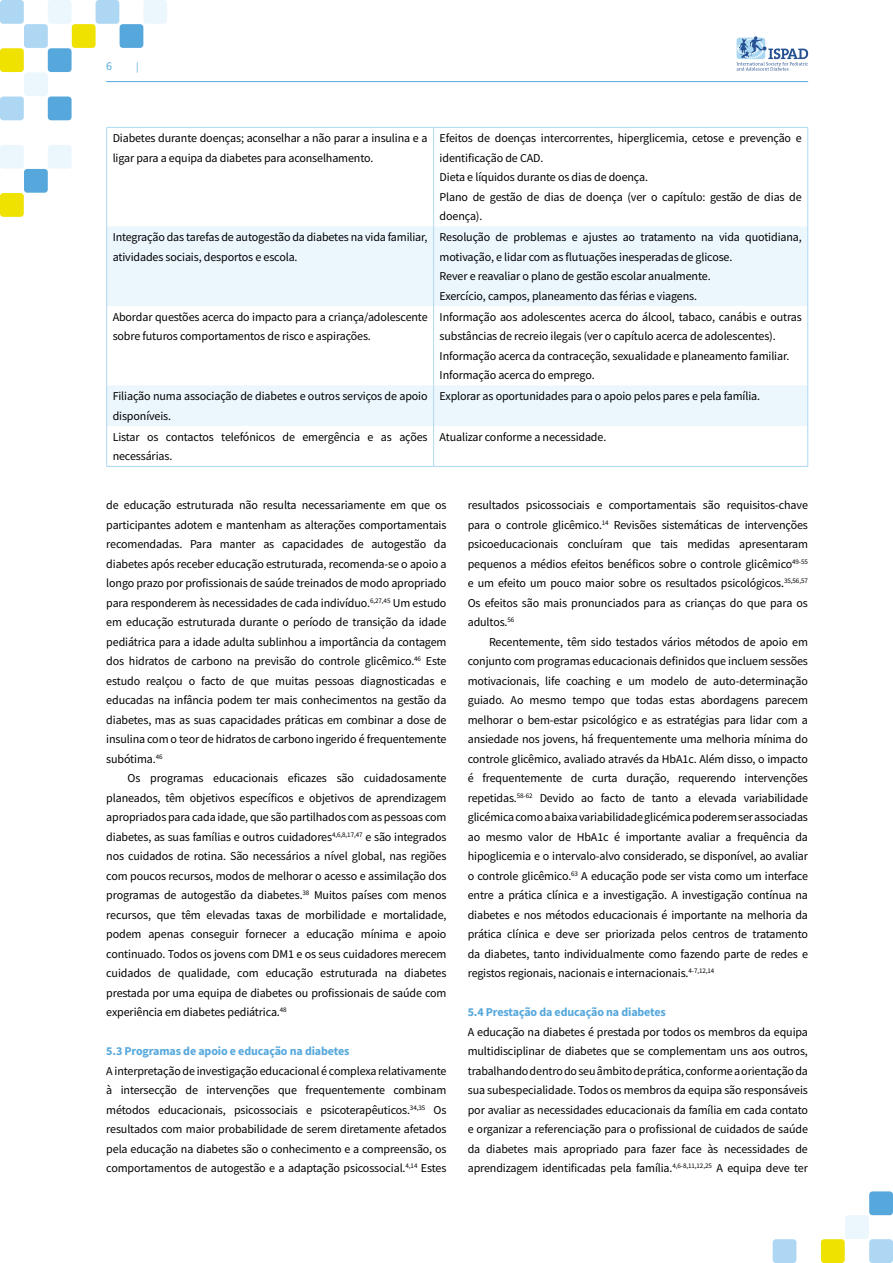
<style>
.page{position:relative;width:893px;height:1263px;background:#fff}
.page>*{position:absolute;margin:0;border:0;box-sizing:border-box;transform-origin:0 0}
.t1{font:12px/19.5px "Source Sans Pro";letter-spacing:-.01em;color:#000}
.t2{font:700 12px "Source Sans Pro";letter-spacing:-.01em;color:#55a8dc}
.t3{font:12px "Source Sans Pro";color:#55a8dc}
.t4{font:10.5px "Source Sans Pro";color:#55a8dc}
</style>
<div class="page">
<div style="left:48px;top:0;width:24px;height:24px;background:#ecf6fd;border-radius:3px"></div>
<div style="left:48px;top:48px;width:24px;height:24px;background:#56a8dc;border-radius:3px"></div>
<div style="left:48px;top:97px;width:24px;height:23px;background:#56a8dc;border-radius:3px"></div>
<div style="left:48px;top:145px;width:24px;height:24px;background:#ecf6fd;border-radius:3px"></div>
<div style="left:0;top:0;width:24px;height:24px;background:#add7f3;border-radius:3px"></div>
<div style="left:0;top:48px;width:24px;height:24px;background:#efe100;border-radius:3px"></div>
<div style="left:0;top:97px;width:24px;height:23px;background:#add7f3;border-radius:3px"></div>
<div style="left:0;top:145px;width:24px;height:24px;background:#ecf6fd;border-radius:3px"></div>
<div style="left:0;top:193px;width:24px;height:24px;background:#efe100;border-radius:3px"></div>
<div style="left:24px;top:24px;width:24px;height:24px;background:#add7f3;border-radius:3px"></div>
<div style="left:24px;top:72px;width:24px;height:24px;background:#ecf6fd;border-radius:3px"></div>
<div style="left:24px;top:169px;width:24px;height:24px;background:#56a8dc;border-radius:3px"></div>
<div style="left:96px;top:0;width:23px;height:24px;background:#add7f3;border-radius:3px"></div>
<div style="left:120px;top:24px;width:23px;height:24px;background:#56a8dc;border-radius:3px"></div>
<div style="left:143px;top:0;width:24px;height:24px;background:#ecf6fd;border-radius:3px"></div>
<div style="left:72px;top:24px;width:24px;height:24px;background:#efe100;border-radius:3px"></div>
<div style="left:869px;top:1191px;width:24px;height:24px;background:#56a8dc;border-radius:3px"></div>
<div style="left:773px;top:1239px;width:23px;height:24px;background:#add7f3;border-radius:3px"></div>
<div style="left:821px;top:1239px;width:24px;height:24px;background:#efe100;border-radius:3px"></div>
<div style="left:869px;top:1239px;width:24px;height:24px;background:#add7f3;border-radius:3px"></div>
<div style="left:845px;top:1215px;width:24px;height:24px;background:#ecf6fd;border-radius:3px"></div>
<hr style="left:106px;top:81px;width:702px;height:1px;background:#55a8dc">
<svg style="left:737px;top:36px;width:71px;height:35px"></svg>
<svg style="left:107px;top:226px;width:700px;height:200px;fill:#ecf6fd"></svg>
<hr style="left:433px;top:128px;width:1px;height:98px;background:#add8f4">
<hr style="left:433px;top:226px;width:1px;height:80px;background:#add8f4">
<hr style="left:433px;top:306px;width:1px;height:79px;background:#add8f4">
<hr style="left:433px;top:385px;width:1px;height:41px;background:#add8f4">
<hr style="left:433px;top:426px;width:1px;height:40px;background:#add8f4">
<hr style="left:106px;top:128px;width:1px;height:98px;background:#add8f4">
<hr style="left:807px;top:128px;width:1px;height:98px;background:#add8f4">
<hr style="left:106px;top:226px;width:1px;height:80px;background:#add8f4">
<hr style="left:807px;top:226px;width:1px;height:80px;background:#add8f4">
<hr style="left:106px;top:306px;width:1px;height:79px;background:#add8f4">
<hr style="left:807px;top:306px;width:1px;height:79px;background:#add8f4">
<hr style="left:106px;top:385px;width:1px;height:41px;background:#add8f4">
<hr style="left:807px;top:385px;width:1px;height:41px;background:#add8f4">
<hr style="left:106px;top:426px;width:1px;height:40px;background:#add8f4">
<hr style="left:807px;top:426px;width:1px;height:40px;background:#add8f4">
<hr style="left:106px;top:466px;width:328px;height:1px;background:#add8f4">
<hr style="left:434px;top:466px;width:374px;height:1px;background:#add8f4">
<hr style="left:106px;top:127px;width:328px;height:1px;background:#add8f4">
<hr style="left:434px;top:127px;width:374px;height:1px;background:#add8f4">
<p class="t3" style="left:106px;top:58px;width:7px">6</p>
<p class="t4" style="left:136px;top:59px;width:4px">|</p>
<p class="t1" style="left:113px;top:129px;width:316px">Diabetes durante doenças; aconselhar a não parar a insulina e a ligar para a equipa da diabetes para aconselhamento.</p>
<p class="t1" style="left:440px;top:129px;width:364px">Efeitos de doenças intercorrentes, hiperglicemia, cetose e prevenção e identificação de CAD.<br>Dieta e líquidos durante os dias de doença.<br>Plano de gestão de dias de doença (ver o capítulo: gestão de dias de doença).</p>
<p class="t1" style="left:113px;top:228px;width:316px">Integração das tarefas de autogestão da diabetes na vida familiar, atividades sociais, desportos e escola.</p>
<p class="t1" style="left:440px;top:228px;width:364px">Resolução de problemas e ajustes ao tratamento na vida quotidiana, motivação, e lidar com as flutuações inesperadas de glicose.<br>Rever e reavaliar o plano de gestão escolar anualmente.<br>Exercício, campos, planeamento das férias e viagens.</p>
<p class="t1" style="left:113px;top:307px;width:316px">Abordar questões acerca do impacto para a criança/adolescente sobre futuros comportamentos de risco e aspirações.</p>
<p class="t1" style="left:440px;top:307px;width:364px">Informação aos adolescentes acerca do álcool, tabaco, canábis e outras substâncias de recreio ilegais (ver o capítulo acerca de adolescentes).<br>Informação acerca da contraceção, sexualidade e planeamento familiar.<br>Informação acerca do emprego.</p>
<p class="t1" style="left:113px;top:387px;width:316px">Filiação numa associação de diabetes e outros serviços de apoio disponíveis.</p>
<p class="t1" style="left:440px;top:387px;width:322px">Explorar as oportunidades para o apoio pelos pares e pela família.</p>
<p class="t1" style="left:113px;top:427px;width:316px">Listar os contactos telefónicos de emergência e as ações necessárias.</p>
<p class="t1" style="left:440px;top:427px;width:168px">Atualizar conforme a necessidade.</p>
<p class="t1" style="left:106px;top:496px;width:342px;text-align:justify">de educação estruturada não resulta necessariamente em que os participantes adotem e mantenham as alterações comportamentais recomendadas. Para manter as capacidades de autogestão da diabetes após receber educação estruturada, recomenda-se o apoio a longo prazo por profissionais de saúde treinados de modo apropriado para responderem às necessidades de cada indivíduo.<sup>6,27,45</sup> Um estudo em educação estruturada durante o período de transição da idade pediátrica para a idade adulta sublinhou a importância da contagem dos hidratos de carbono na previsão do controle glicêmico.<sup>46</sup> Este estudo realçou o facto de que muitas pessoas diagnosticadas e educadas na infância podem ter mais conhecimentos na gestão da diabetes, mas as suas capacidades práticas em combinar a dose de insulina com o teor de hidratos de carbono ingerido é frequentemente subótima.<sup>46</sup></p>
<p class="t1" style="left:106px;top:769px;width:342px;text-align:justify;text-indent:21px">Os programas educacionais eficazes são cuidadosamente planeados, têm objetivos específicos e objetivos de aprendizagem apropriados para cada idade, que são partilhados com as pessoas com diabetes, as suas famílias e outros cuidadores<sup>4,6,8,17,47</sup> e são integrados nos cuidados de rotina. São necessários a nível global, nas regiões com poucos recursos, modos de melhorar o acesso e assimilação dos programas de autogestão da diabetes.<sup>38</sup> Muitos países com menos recursos, que têm elevadas taxas de morbilidade e mortalidade, podem apenas conseguir fornecer a educação mínima e apoio continuado. Todos os jovens com DM1 e os seus cuidadores merecem cuidados de qualidade, com educação estruturada na diabetes prestada por uma equipa de diabetes ou profissionais de saúde com experiência em diabetes pediátrica.<sup>48</sup></p>
<p class="t2" style="left:106px;top:1043px;width:245px">5.3 Programas de apoio e educação na diabetes</p>
<p class="t1" style="left:106px;top:1061px;width:342px;text-align:justify">A interpretação de investigação educacional é complexa relativamente à intersecção de intervenções que frequentemente combinam métodos educacionais, psicossociais e psicoterapêuticos.<sup>34,35</sup> Os resultados com maior probabilidade de serem diretamente afetados pela educação na diabetes são o conhecimento e a compreensão, os comportamentos de autogestão e a adaptação psicossocial.<sup>4,14</sup> Estes</p>
<p class="t1" style="left:468px;top:496px;width:342px;text-align:justify">resultados psicossociais e comportamentais são requisitos-chave para o controle glicêmico.<sup>14</sup> Revisões sistemáticas de intervenções psicoeducacionais concluíram que tais medidas apresentaram pequenos a médios efeitos benéficos sobre o controle glicêmico<sup>49-55 </sup>e um efeito um pouco maior sobre os resultados psicológicos.<sup>35,56,57<br></sup>Os efeitos são mais pronunciados para as crianças do que para os adultos.<sup>56</sup></p>
<p class="t1" style="left:468px;top:632px;width:342px;text-align:justify;text-indent:21px">Recentemente, têm sido testados vários métodos de apoio em conjunto com programas educacionais definidos que incluem sessões motivacionais, life coaching e um modelo de auto-determinação guiado. Ao mesmo tempo que todas estas abordagens parecem melhorar o bem-estar psicológico e as estratégias para lidar com a ansiedade nos jovens, há frequentemente uma melhoria mínima do controle glicêmico, avaliado através da HbA1c. Além disso, o impacto é frequentemente de curta duração, requerendo intervenções repetidas.<sup>58-62</sup> Devido ao facto de tanto a elevada variabilidade glicémica como a baixa variabilidade glicémica poderem ser associadas ao mesmo valor de HbA1c é importante avaliar a frequência da hipoglicemia e o intervalo-alvo considerado, se disponível, ao avaliar o controle glicêmico.<sup>63</sup> A educação pode ser vista como um interface entre a prática clínica e a investigação. A investigação contínua na diabetes e nos métodos educacionais é importante na melhoria da prática clínica e deve ser priorizada pelos centros de tratamento da diabetes, tanto individualmente como fazendo parte de redes e registos regionais, nacionais e internacionais.<sup>4-7,12,14</sup></p>
<p class="t2" style="left:468px;top:1004px;width:200px">5.4 Prestação da educação na diabetes</p>
<p class="t1" style="left:468px;top:1022px;width:342px;text-align:justify">A educação na diabetes é prestada por todos os membros da equipa multidisciplinar de diabetes que se complementam uns aos outros, trabalhando dentro do seu âmbito de prática, conforme a orientação da sua subespecialidade. Todos os membros da equipa são responsáveis por avaliar as necessidades educacionais da família em cada contato e organizar a referenciação para o profissional de cuidados de saúde da diabetes mais apropriado para fazer face às necessidades de aprendizagem identificadas pela família.<sup>4,6-8,11,12,25</sup> A equipa deve ter</p>
</div>
